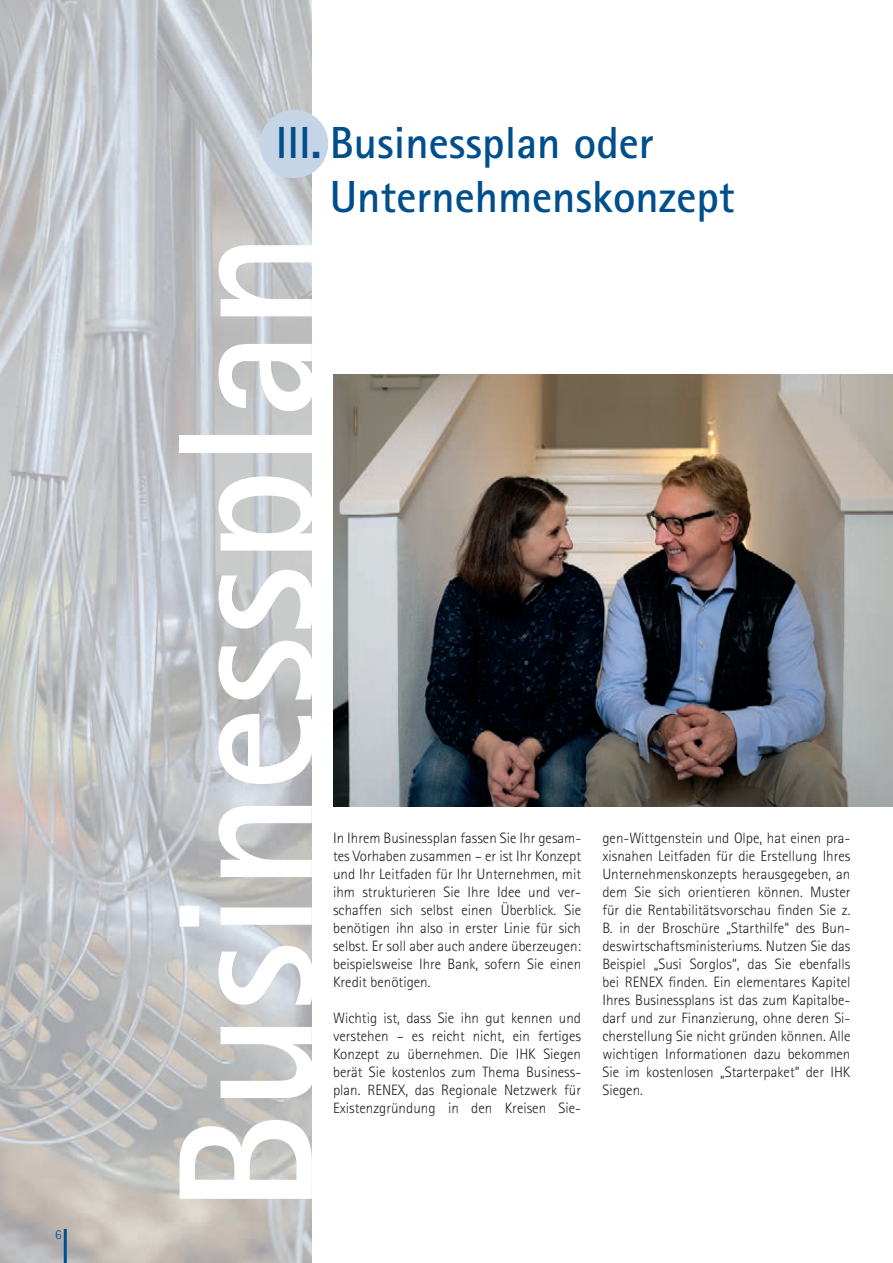
<style>
.page{position:relative;width:893px;height:1263px;background:#fff}
.page>*{position:absolute;margin:0;border:0;box-sizing:border-box;transform-origin:0 0}
.t1{font:700 191.7px "Rotis Sans Serif";color:#fff}
.t2{font:700 45px/54px "Rotis Sans Serif";color:#004f8c}
.t3{font:300 15px/18px "Rotis Sans Serif";color:#231f20;text-align:justify}
.t4{font:300 13.5px "Rotis Sans Serif";color:#004f8c}
</style>
<div class="page">
<img style="left:0;top:0;width:312px;height:1263px">
<img style="left:333px;top:374px;width:560px;height:432px">
<div style="left:260px;top:110px;width:68px;height:68px;background:#c5d5e5;border-radius:50%"></div>
<hr style="left:64px;top:1229px;width:3px;height:34px;background:#004f8c">
<p class="t4" style="left:55px;top:1227px;width:8px">6</p>
<h2 class="t2" style="left:330px;top:115px;width:407px;text-indent:-54px">III. Businessplan oder<br>Unternehmenskonzept</h2>
<h1 class="t1" style="left:126px;top:1214px;width:985px;rotate:-90deg">Businessplan</h1>
<p class="t3" style="left:333px;top:829px;width:250px">In Ihrem Businessplan fassen Sie Ihr gesam&shy;tes Vorhaben zusammen – er ist Ihr Konzept und Ihr Leitfaden für Ihr Unternehmen, mit ihm strukturieren Sie Ihre Idee und ver&shy;schaffen sich selbst einen Überblick. Sie benötigen ihn also in erster Linie für sich selbst. Er soll aber auch andere überzeugen: beispielsweise Ihre Bank, sofern Sie einen Kredit benötigen.</p>
<p class="t3" style="left:333px;top:1009px;width:250px">Wichtig ist, dass Sie ihn gut kennen und verstehen – es reicht nicht, ein fertiges Konzept zu übernehmen. Die IHK Siegen berät Sie kostenlos zum Thema Business&shy;plan. RENEX, das Regionale Netzwerk für Existenzgründung in den Kreisen Sie-</p>
<p class="t3" style="left:602px;top:829px;width:250px">gen-Wittgenstein und Olpe, hat einen pra&shy;xisnahen Leitfaden für die Erstellung Ihres Unternehmenskonzepts herausgegeben, an dem Sie sich orientieren können. Muster für die Rentabilitätsvorschau finden Sie z.<br>B. in der Broschüre „Starthilfe“ des Bun&shy;deswirtschaftsministeriums. Nutzen Sie das Beispiel „Susi Sorglos“, das Sie ebenfalls bei RENEX finden. Ein elementares Kapitel Ihres Businessplans ist das zum Kapitalbe&shy;darf und zur Finanzierung, ohne deren Si&shy;cherstellung Sie nicht gründen können. Alle wichtigen Informationen dazu bekommen Sie im kostenlosen „Starterpaket“ der IHK Siegen.</p>
</div>
